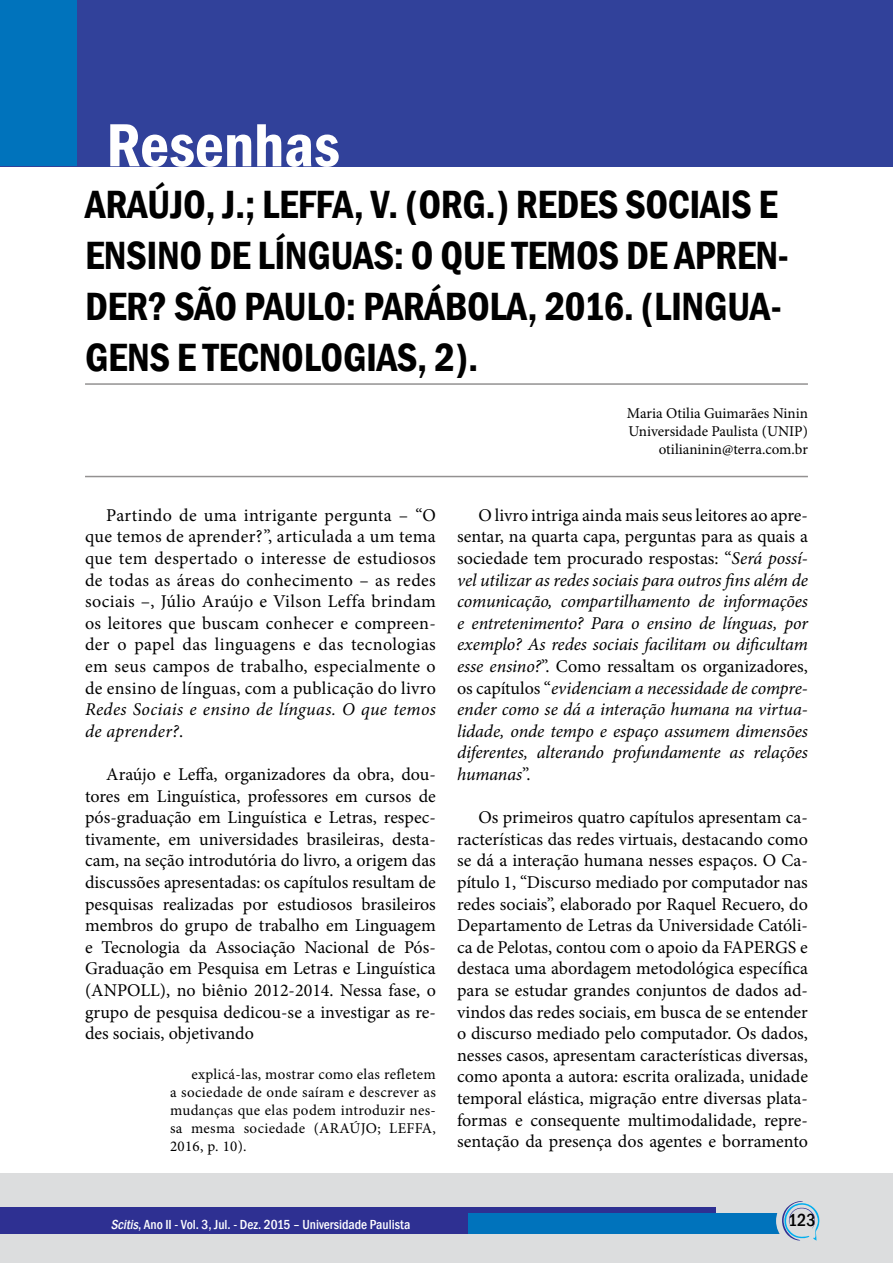
<style>
.page{position:relative;width:893px;height:1263px;background:#fff}
.page>*{position:absolute;margin:0;border:0;box-sizing:border-box;transform-origin:0 0}
.t1{font:600 condensed 63px "Franklin Gothic";color:#fff}
.t2{font:600 condensed 40.5px/51px "Franklin Gothic";letter-spacing:-.01em;color:#000}
.t3{font:18px/21.6px "Minion Pro";color:#000;text-align:justify}
.t4{font:italic 18px/21.6px "Minion Pro";color:#000}
.t5{font:500 condensed 18px "Franklin Gothic";color:#000}
.t6{font:15px/18px "Minion Pro";letter-spacing:.005em;color:#000;text-align:justify}
.t7{font:500 condensed 13.5px "Franklin Gothic";color:#fff}
.s1{font-style:normal}
.s2{font-style:italic}
</style>
<div class="page">
<div style="left:0;top:1174px;width:893px;height:89px;background:#dcddde"></div>
<div style="left:0;top:1208px;width:715px;height:26px;background:#2e3092"></div>
<div style="left:468px;top:1214px;width:312px;height:20px;background:#0073bc"></div>
<svg style="left:776px;top:1201px;width:44px;height:40px"></svg>
<div style="left:0;top:0;width:893px;height:166px;background:#31419a"></div>
<div style="left:0;top:0;width:76px;height:166px;background:#0073bc"></div>
<hr style="left:85px;top:383px;width:723px;height:2px;background:#939191">
<hr style="left:85px;top:476px;width:723px;height:1px;background:#939191">
<h1 class="t1" style="left:106px;top:103px;width:235px">Resenhas</h1>
<h2 class="t2" style="left:85px;top:179px;width:705px">ARAÚJO, J.; LEFFA, V. (ORG.) REDES SOCIAIS E ENSINO DE LÍNGUAS: O QUE TEMOS DE APREN-DER? SÃO PAULO: PARÁBOLA, 2016. (LINGUA-GENS E TECNOLOGIAS, 2).</h2>
<p class="t6" style="left:627px;top:404px;width:183px;text-align:right">Maria Otilia Guimarães Ninin<br>Universidade Paulista (UNIP) otilianinin@terra.com.br</p>
<p class="t3" style="left:85px;top:504px;width:352px;text-indent:21px">Partindo de uma intrigante pergunta – “O que temos de aprender?”, articulada a um tema que tem despertado o interesse de estudiosos de todas as áreas do conhecimento – as redes sociais –, Júlio Araújo e Vilson Leffa brindam os leitores que buscam conhecer e compreen&shy;der o papel das linguagens e das tecnologias em seus campos de trabalho, especialmente o de ensino de línguas, com a publicação do livro</p>
<p class="t4" style="left:85px;top:699px;width:352px">Redes Sociais e ensino de línguas. O que temos de aprender?<span class="s1">.</span></p>
<p class="t3" style="left:85px;top:763px;width:352px;text-indent:21px">Araújo e Leffa, organizadores da obra, dou&shy;tores em Linguística, professores em cursos de pós-graduação em Linguística e Letras, respec&shy;tivamente, em universidades brasileiras, desta&shy;cam, na seção introdutória do livro, a origem das discussões apresentadas: os capítulos resultam de pesquisas realizadas por estudiosos brasileiros membros do grupo de trabalho em Linguagem e Tecnologia da Associação Nacional de Pós-Graduação em Pesquisa em Letras e Linguística (ANPOLL), no biênio 2012-2014. Nessa fase, o grupo de pesquisa dedicou-se a investigar as re&shy;des sociais, objetivando</p>
<p class="t6" style="left:170px;top:1065px;width:267px;text-indent:21px">explicá-las, mostrar como elas refletem a sociedade de onde saíram e descrever as mudanças que elas podem introduzir nes&shy;sa mesma sociedade (ARAÚJO; LEFFA, 2016, p. 10).</p>
<p class="t4" style="left:457px;top:504px;width:352px;text-align:justify;text-indent:21px"><span class="s1">O livro intriga ainda mais seus leitores ao apre&shy;sentar, na quarta capa, perguntas para as quais a sociedade tem procurado respostas: “</span>Será possí&shy;vel utilizar as redes sociais para outros fins além de comunicação, compartilhamento de informações e entretenimento? Para o ensino de línguas, por exemplo? As redes sociais facilitam ou dificultam esse ensino?<span class="s1">”. Como ressaltam os organizadores, os capítulos “</span>evidenciam a necessidade de compre&shy;ender como se dá a interação humana na virtua&shy;lidade, onde tempo e espaço assumem dimensões diferentes, alterando profundamente as relações humanas<span class="s1">”.</span></p>
<p class="t3" style="left:457px;top:807px;width:352px;text-indent:21px">Os primeiros quatro capítulos apresentam ca&shy;racterísticas das redes virtuais, destacando como se dá a interação humana nesses espaços. O Ca&shy;pítulo 1, “Discurso mediado por computador nas redes sociais”, elaborado por Raquel Recuero, do Departamento de Letras da Universidade Católi&shy;ca de Pelotas, contou com o apoio da FAPERGS e destaca uma abordagem metodológica específica para se estudar grandes conjuntos de dados ad&shy;vindos das redes sociais, em busca de se entender o discurso mediado pelo computador. Os dados, nesses casos, apresentam características diversas, como aponta a autora: escrita oralizada, unidade temporal elástica, migração entre diversas plata&shy;formas e consequente multimodalidade, repre&shy;sentação da presença dos agentes e borramento</p>
<p class="t7" style="left:111px;top:1215px;width:301px"><span class="s2">Scitis</span>, Ano II - Vol. 3, Jul. - Dez. 2015 – Universidade Paulista</p>
<p class="t5" style="left:788px;top:1208px;width:29px">123</p>
</div>
